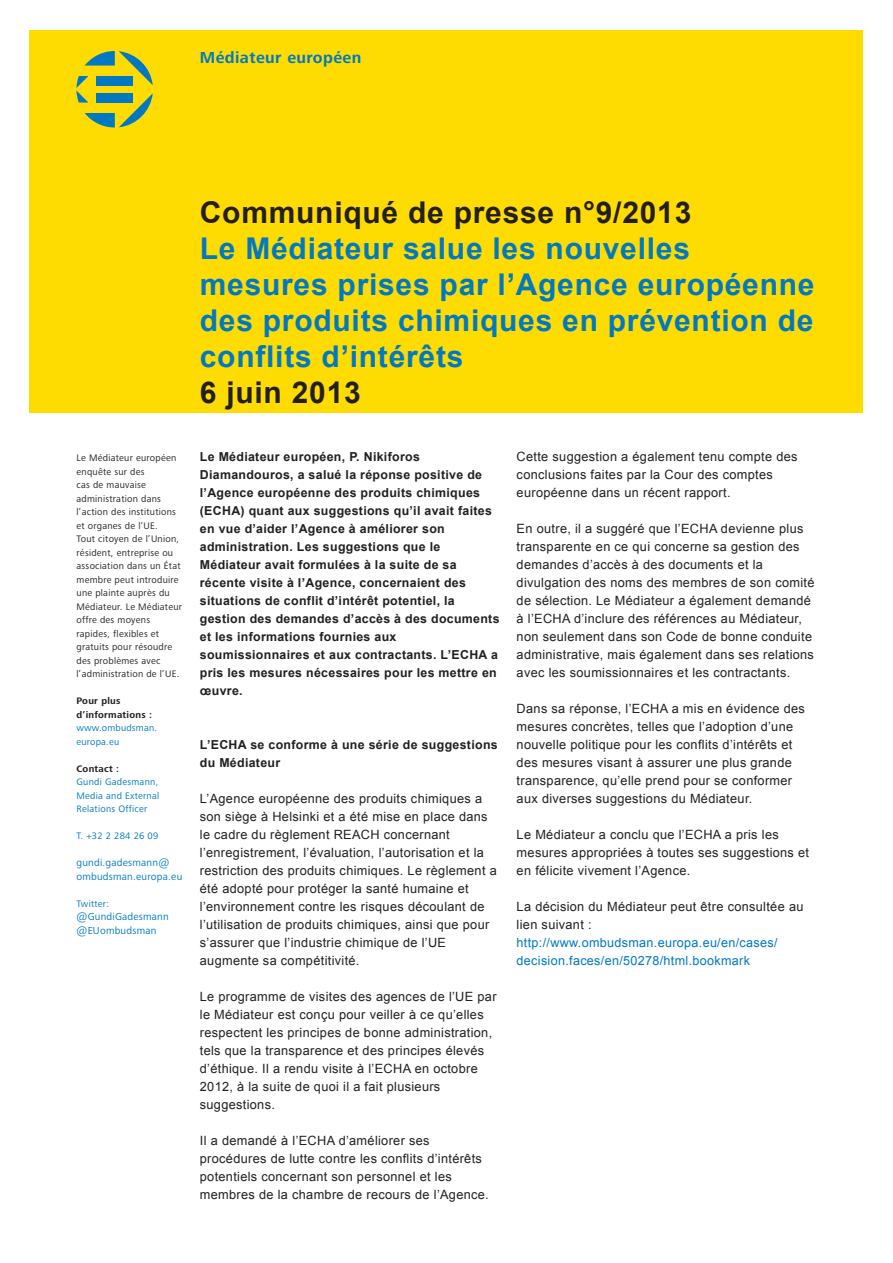
<style>
.page{position:relative;width:893px;height:1263px;background:#fff}
.page>*{position:absolute;margin:0;border:0;box-sizing:border-box;transform-origin:0 0}
.t1{font:700 30px/36px "Arial";letter-spacing:.025em;color:#0079c2}
.t2{font:700 30px "Arial";letter-spacing:.025em;color:#231f20}
.t3{font:700 16.5px "Frutiger Next LTW1 G";letter-spacing:.025em;color:#0079c2}
.t4{font:12.75px/18px "Arial";letter-spacing:.025em;color:#231f20}
.t5{font:12.6px/18px "Arial";letter-spacing:.025em;color:#0079c2}
.t6{font:700 12.3px/18px "Arial";letter-spacing:.025em;color:#231f20}
.t7{font:10.5px/13.5px "Frutiger Next LTW1 G";letter-spacing:.02em;color:#0079c2}
.t8{font:9.75px/13.5px "Frutiger Next LTW1 G";letter-spacing:.025em;color:#231f20}
.t9{font:9.75px/13.5px "Frutiger Next LTW1 G";letter-spacing:.025em;color:#0079c2}
.t10{font:700 9.75px/13.5px "Frutiger Next LTW1 G";letter-spacing:.025em;color:#231f20}
</style>
<div class="page">
<div style="left:30px;top:30px;width:833px;height:382px;background:#ffdc01"></div>
<svg style="left:76px;top:51px;width:77px;height:77px"></svg>
<p class="t3" style="left:200px;top:48px;width:163px">Médiateur européen</p>
<p class="t8" style="left:77px;top:451px;width:107px">Le Médiateur européen enquête sur des<br>cas de mauvaise administration dans l’action des institutions et organes de l’UE.<br>Tout citoyen de l’Union, résident, entreprise ou association dans un État membre peut introduire une plainte auprès du<br>Médiateur. Le Médiateur offre des moyens rapides, flexibles et gratuits pour résoudre des problèmes avec l’administration de l’UE.</p>
<p class="t10" style="left:77px;top:694px;width:77px">Pour plus d’informations :</p>
<p class="t9" style="left:77px;top:721px;width:82px">www.ombudsman. europa.eu</p>
<p class="t10" style="left:77px;top:762px;width:44px">Contact :</p>
<p class="t9" style="left:77px;top:775px;width:84px;text-align:justify">Gundi Gadesmann, Media and External Relations Officer</p>
<p class="t9" style="left:77px;top:829px;width:83px">T. +32 2 284 26 09</p>
<p class="t7" style="left:77px;top:856px;width:107px">gundi.gadesmann@ ombudsman.europa.eu</p>
<p class="t9" style="left:77px;top:897px;width:34px">Twitter:</p>
<p class="t7" style="left:77px;top:910px;width:94px">@GundiGadesmann</p>
<p class="t7" style="left:77px;top:924px;width:81px">@EUombudsman</p>
<p class="t2" style="left:200px;top:192px;width:493px">Communiqué de presse n°9/2013</p>
<p class="t1" style="left:200px;top:231px;width:616px">Le Médiateur salue les nouvelles mesures prises par l’Agence européenne des produits chimiques en prévention de conflits d’intérêts</p>
<p class="t2" style="left:200px;top:372px;width:162px">6 juin 2013</p>
<p class="t6" style="left:200px;top:448px;width:301px">Le Médiateur européen, P. Nikiforos Diamandouros, a salué la réponse positive de l’Agence européenne des produits chimiques (ECHA) quant aux suggestions qu’il avait faites en vue d’aider l’Agence à améliorer son administration. Les suggestions que le Médiateur avait formulées à la suite de sa récente visite à l’Agence, concernaient des situations de conflit d’intérêt potentiel, la gestion des demandes d’accès à des documents et les informations fournies aux soumissionnaires et aux contractants. L’ECHA a pris les mesures nécessaires pour les mettre en œuvre.</p>
<p class="t6" style="left:200px;top:736px;width:299px">L’ECHA se conforme à une série de suggestions du Médiateur</p>
<p class="t4" style="left:200px;top:790px;width:298px">L’Agence européenne des produits chimiques a son siège à Helsinki et a été mise en place dans le cadre du règlement REACH concernant l’enregistrement, l’évaluation, l’autorisation et la restriction des produits chimiques. Le règlement a été adopté pour protéger la santé humaine et l’environnement contre les risques découlant de l’utilisation de produits chimiques, ainsi que pour s’assurer que l’industrie chimique de l’UE augmente sa compétitivité.</p>
<p class="t4" style="left:200px;top:988px;width:298px">Le programme de visites des agences de l’UE par le Médiateur est conçu pour veiller à ce qu’elles respectent les principes de bonne administration, tels que la transparence et des principes élevés d’éthique. Il a rendu visite à l’ECHA en octobre 2012, à la suite de quoi il a fait plusieurs suggestions.</p>
<p class="t4" style="left:200px;top:1132px;width:290px">Il a demandé à l’ECHA d’améliorer ses procédures de lutte contre les conflits d’intérêts potentiels concernant son personnel et les membres de la chambre de recours de l’Agence.</p>
<p class="t4" style="left:517px;top:448px;width:282px">Cette suggestion a également tenu compte des conclusions faites par la Cour des comptes européenne dans un récent rapport.</p>
<p class="t4" style="left:517px;top:520px;width:299px">En outre, il a suggéré que l’ECHA devienne plus transparente en ce qui concerne sa gestion des demandes d’accès à des documents et la divulgation des noms des membres de son comité de sélection. Le Médiateur a également demandé à l’ECHA d’inclure des références au Médiateur, non seulement dans son Code de bonne conduite administrative, mais également dans ses relations avec les soumissionnaires et les contractants.</p>
<p class="t4" style="left:517px;top:700px;width:290px">Dans sa réponse, l’ECHA a mis en évidence des mesures concrètes, telles que l’adoption d’une nouvelle politique pour les conflits d’intérêts et des mesures visant à assurer une plus grande transparence, qu’elle prend pour se conformer aux diverses suggestions du Médiateur.</p>
<p class="t4" style="left:517px;top:826px;width:294px">Le Médiateur a conclu que l’ECHA a pris les mesures appropriées à toutes ses suggestions et en félicite vivement l’Agence.</p>
<p class="t4" style="left:517px;top:898px;width:288px">La décision du Médiateur peut être consultée au lien suivant :</p>
<p class="t5" style="left:517px;top:934px;width:262px">http://www.ombudsman.europa.eu/en/cases/ decision.faces/en/50278/html.bookmark</p>
</div>
